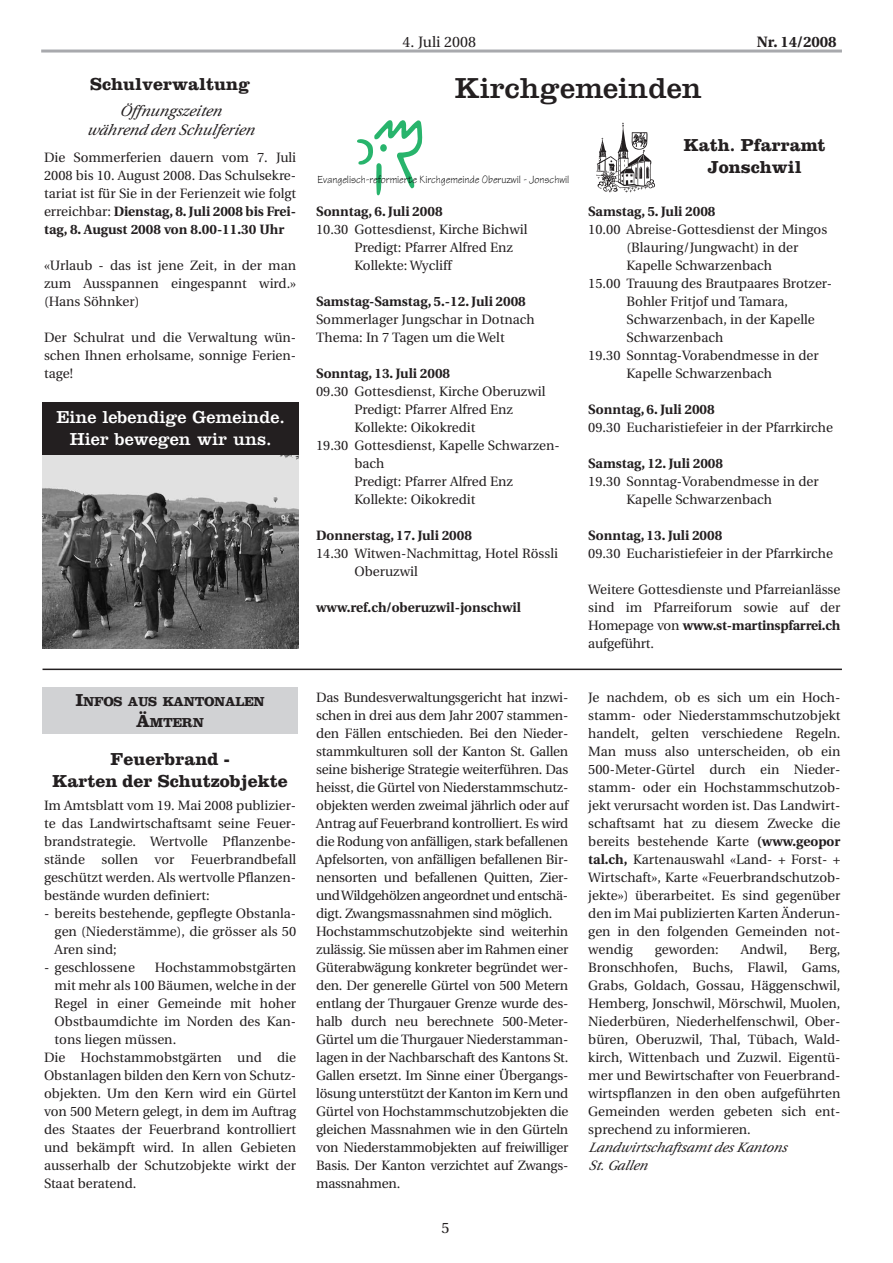
<style>
.page{position:relative;width:893px;height:1263px;background:#fff}
.page>*{position:absolute;margin:0;border:0;box-sizing:border-box;transform-origin:0 0}
.t1{font:30px "Clarendon";color:#231f20}
.t2{font:700 18px/21.6px "Clarendon";color:#231f20;text-align:center}
.t3{font:18px/21.6px "Clarendon";color:#fff;text-align:center}
.t4{font:italic 15px/19.5px "Utopia";color:#231f20;text-align:center}
.t5{font:15px "Utopia";color:#231f20}
.t6{font:700 15px "Utopia";color:#231f20}
.t7{font:13.5px/18px "Utopia";color:#231f20;text-align:justify}
.t8{font:700 13.5px "Utopia";color:#231f20}
.t9{font:italic 13.5px/18px "Utopia";color:#231f20}
.t10{font:700 13.5px/21.6px "Clarendon";letter-spacing:-.025em;color:#231f20;text-align:center}
.t11{font:11.25px "Tekton+T42+SCCFYK";color:#000;scale:.92 1}
.s1{font-weight:700}
.s2{font-size:18px}
</style>
<div class="page">
<hr style="left:41px;top:50px;width:801px;height:3px;background:#a8a9ad">
<svg style="left:357px;top:120px;width:65px;height:76px"></svg>
<svg style="left:596px;top:122px;width:59px;height:70px"></svg>
<hr style="left:43px;top:669px;width:799px;height:1px;background:#231f20">
<div style="left:43px;top:688px;width:255px;height:46px;background:#d1d2d4"></div>
<img style="left:43px;top:454px;width:256px;height:194px">
<div style="left:43px;top:402px;width:256px;height:52px;background:#231f20"></div>
<h2 class="t2" style="left:90px;top:75px;width:162px">Schulverwaltung</h2>
<p class="t4" style="left:86px;top:102px;width:172px">Öffnungszeiten<br>während den Schulferien</p>
<p class="t7" style="left:44px;top:150px;width:254px">Die Sommerferien dauern vom 7. Juli 2008 bis 10. August 2008. Das Schulsekre&shy;tariat ist für Sie in der Ferienzeit wie folgt erreichbar: <span class="s1">Dienstag, 8. Juli 2008 bis Frei&shy;tag, 8. August 2008 von 8.00-11.30 Uhr</span></p>
<p class="t7" style="left:44px;top:258px;width:254px">«Urlaub - das ist jene Zeit, in der man zum Ausspannen eingespannt wird.» (Hans Söhnker)</p>
<p class="t7" style="left:44px;top:330px;width:254px">Der Schulrat und die Verwaltung wün&shy;schen Ihnen erholsame, sonnige Ferien&shy;tage!</p>
<h2 class="t3" style="left:56px;top:408px;width:230px">Eine lebendige Gemeinde.<br>Hier bewegen wir uns.</h2>
<p class="t10" style="left:75px;top:692px;width:191px"><span class="s2">I</span>NFOS AUS KANTONALEN<br><span class="s2">Ä</span>MTERN</p>
<h2 class="t2" style="left:52px;top:750px;width:237px">Feuerbrand -<br>Karten der Schutzobjekte</h2>
<p class="t7" style="left:44px;top:798px;width:254px">Im Amtsblatt vom 19. Mai 2008 publizier&shy;te das Landwirtschaftsamt seine Feuer&shy;brandstrategie. Wertvolle Pflanzenbe&shy;stände sollen vor Feuerbrandbefall geschützt werden. Als wertvolle Pflanzen&shy;bestände wurden definiert:</p>
<p class="t7" style="left:55px;top:906px;width:243px;text-indent:-11px">- bereits bestehende, gepflegte Obstanla&shy;gen (Niederstämme), die grösser als 50<br>Aren sind;</p>
<p class="t7" style="left:44px;top:960px;width:92px">- geschlossene</p>
<p class="t7" style="left:155px;top:960px;width:143px">Hochstammobstgärten</p>
<p class="t7" style="left:55px;top:978px;width:243px">mit mehr als 100 Bäumen, welche in der</p>
<p class="t7" style="left:55px;top:996px;width:243px">Regel in einer Gemeinde mit hoher</p>
<p class="t7" style="left:55px;top:1014px;width:243px">Obstbaumdichte im Norden des Kan-</p>
<p class="t7" style="left:55px;top:1032px;width:123px">tons liegen müssen.</p>
<p class="t7" style="left:44px;top:1050px;width:254px">Die Hochstammobstgärten und die</p>
<p class="t7" style="left:44px;top:1068px;width:254px">Obstanlagen bilden den Kern von Schutz-</p>
<p class="t7" style="left:44px;top:1086px;width:254px">objekten. Um den Kern wird ein Gürtel</p>
<p class="t7" style="left:44px;top:1104px;width:254px">von 500 Metern gelegt, in dem im Auftrag</p>
<p class="t7" style="left:44px;top:1122px;width:254px">des Staates der Feuerbrand kontrolliert</p>
<p class="t7" style="left:44px;top:1140px;width:254px">und bekämpft wird. In allen Gebieten</p>
<p class="t7" style="left:44px;top:1158px;width:254px">ausserhalb der Schutzobjekte wirkt der</p>
<p class="t7" style="left:44px;top:1176px;width:94px">Staat beratend.</p>
<p class="t5" style="left:403px;top:36px;width:75px">4. Juli 2008</p>
<p class="t6" style="left:757px;top:36px;width:81px">Nr. 14/2008</p>
<h1 class="t1" style="left:455px;top:79px;width:248px">Kirchgemeinden</h1>
<p class="t11" style="left:317px;top:173px;width:275px">Evangelisch-reformierte Kirchgemeinde Oberuzwil - Jonschwil</p>
<p class="t8" style="left:316px;top:206px;width:128px">Sonntag, 6. Juli 2008</p>
<p class="t7" style="left:354px;top:222px;width:175px;text-align:left;text-indent:-38px">10.30 Gottesdienst, Kirche Bichwil<br>Predigt: Pfarrer Alfred Enz<br>Kollekte: Wycliff</p>
<p class="t8" style="left:316px;top:296px;width:211px">Samstag-Samstag, 5.-12. Juli 2008</p>
<p class="t7" style="left:316px;top:312px;width:220px">Sommerlager Jungschar in Dotnach<br>Thema: In 7 Tagen um die Welt</p>
<p class="t8" style="left:316px;top:368px;width:135px">Sonntag, 13. Juli 2008</p>
<p class="t7" style="left:316px;top:384px;width:231px">09.30 Gottesdienst, Kirche Oberuzwil</p>
<p class="t7" style="left:354px;top:402px;width:160px">Predigt: Pfarrer Alfred Enz</p>
<p class="t7" style="left:354px;top:420px;width:122px">Kollekte: Oikokredit</p>
<p class="t7" style="left:316px;top:438px;width:245px">19.30 Gottesdienst, Kapelle Schwarzen-</p>
<p class="t7" style="left:354px;top:456px;width:32px">bach</p>
<p class="t7" style="left:354px;top:474px;width:160px">Predigt: Pfarrer Alfred Enz</p>
<p class="t7" style="left:354px;top:492px;width:122px">Kollekte: Oikokredit</p>
<p class="t8" style="left:316px;top:530px;width:157px">Donnerstag, 17. Juli 2008</p>
<p class="t7" style="left:354px;top:546px;width:205px;text-indent:-38px">14.30 Witwen-Nachmittag, Hotel Rössli<br>Oberuzwil</p>
<p class="t8" style="left:316px;top:602px;width:206px">www.ref.ch/oberuzwil-jonschwil</p>
<h2 class="t2" style="left:684px;top:136px;width:143px">Kath. Pfarramt<br>Jonschwil</h2>
<p class="t8" style="left:588px;top:206px;width:129px">Samstag, 5. Juli 2008</p>
<p class="t7" style="left:588px;top:222px;width:240px">10.00 Abreise-Gottesdienst der Mingos</p>
<p class="t7" style="left:627px;top:240px;width:173px">(Blauring/Jungwacht) in der</p>
<p class="t7" style="left:627px;top:258px;width:147px">Kapelle Schwarzenbach</p>
<p class="t7" style="left:588px;top:276px;width:245px">15.00 Trauung des Brautpaares Brotzer-</p>
<p class="t7" style="left:627px;top:294px;width:163px">Bohler Fritjof und Tamara,</p>
<p class="t7" style="left:627px;top:312px;width:190px">Schwarzenbach, in der Kapelle</p>
<p class="t7" style="left:627px;top:330px;width:98px">Schwarzenbach</p>
<p class="t7" style="left:588px;top:348px;width:232px">19.30 Sonntag-Vorabendmesse in der</p>
<p class="t7" style="left:627px;top:366px;width:147px">Kapelle Schwarzenbach</p>
<p class="t8" style="left:588px;top:404px;width:128px">Sonntag, 6. Juli 2008</p>
<p class="t7" style="left:588px;top:420px;width:246px">09.30 Eucharistiefeier in der Pfarrkirche</p>
<p class="t8" style="left:588px;top:458px;width:136px">Samstag, 12. Juli 2008</p>
<p class="t7" style="left:627px;top:474px;width:194px;text-indent:-38px">19.30 Sonntag-Vorabendmesse in der<br>Kapelle Schwarzenbach</p>
<p class="t8" style="left:588px;top:530px;width:135px">Sonntag, 13. Juli 2008</p>
<p class="t7" style="left:588px;top:546px;width:246px">09.30 Eucharistiefeier in der Pfarrkirche</p>
<p class="t7" style="left:588px;top:582px;width:254px">Weitere Gottesdienste und Pfarreianlässe sind im Pfarreiforum sowie auf der Homepage von <span class="s1">www.st-martinspfarrei.ch </span>aufgeführt.</p>
<p class="t7" style="left:316px;top:690px;width:254px;text-align:left">Das Bundesverwaltungsgericht hat inzwi&shy;schen in drei aus dem Jahr 2007 stammen&shy;den Fällen entschieden. Bei den Nieder&shy;stammkulturen soll der Kanton St. Gallen seine bisherige Strategie weiterführen. Das heisst, die Gürtel von Niederstammschutz&shy;objekten werden zweimal jährlich oder auf Antrag auf Feuerbrand kontrolliert. Es wird die Rodung von anfälligen, stark befallenen Apfelsorten, von anfälligen befallenen Bir&shy;nensorten und befallenen Quitten, Zier&shy;und Wildgehölzen angeordnet und entschä&shy;digt. Zwangsmassnahmen sind möglich.<br>Hochstammschutzobjekte sind weiterhin zulässig. Sie müssen aber im Rahmen einer Güterabwägung konkreter begründet wer&shy;den. Der generelle Gürtel von 500 Metern entlang der Thurgauer Grenze wurde des&shy;halb durch neu berechnete 500-Meter-Gürtel um die Thurgauer Niederstamman&shy;lagen in der Nachbarschaft des Kantons St.<br>Gallen ersetzt. Im Sinne einer Übergangs&shy;lösung unterstützt der Kanton im Kern und Gürtel von Hochstammschutzobjekten die gleichen Massnahmen wie in den Gürteln von Niederstammobjekten auf freiwilliger Basis. Der Kanton verzichtet auf Zwangs&shy;massnahmen.</p>
<p class="t7" style="left:588px;top:690px;width:254px">Je nachdem, ob es sich um ein Hoch&shy;stamm- oder Niederstammschutzobjekt handelt, gelten verschiedene Regeln.<br>Man muss also unterscheiden, ob ein 500-Meter-Gürtel durch ein Nieder&shy;stamm- oder ein Hochstammschutzob&shy;jekt verursacht worden ist. Das Landwirt&shy;schaftsamt hat zu diesem Zwecke die bereits bestehende Karte <span class="s1">(www.geopor tal.ch,</span> Kartenauswahl «Land- + Forst- + Wirtschaft», Karte «Feuerbrandschutzob&shy;jekte») überarbeitet. Es sind gegenüber den im Mai publizierten Karten Änderun&shy;gen in den folgenden Gemeinden not&shy;wendig</p>
<p class="t7" style="left:655px;top:942px;width:66px">geworden:</p>
<p class="t7" style="left:741px;top:942px;width:48px">Andwil,</p>
<p class="t7" style="left:588px;top:942px;width:254px;text-indent:221px">Berg, Bronschhofen, Buchs, Flawil, Gams, Grabs, Goldach, Gossau, Häggenschwil, Hemberg, Jonschwil, Mörschwil, Muolen, Niederbüren, Niederhelfenschwil, Ober&shy;büren, Oberuzwil, Thal, Tübach, Wald&shy;kirch, Wittenbach und Zuzwil. Eigentü&shy;mer und Bewirtschafter von Feuerbrand&shy;wirtspflanzen in den oben aufgeführten Gemeinden werden gebeten sich ent&shy;sprechend zu informieren.</p>
<p class="t9" style="left:588px;top:1140px;width:200px">Landwirtschaftsamt des Kantons<br>St.Gallen</p>
<p class="t5" style="left:441px;top:1222px;width:9px">5</p>
</div>
